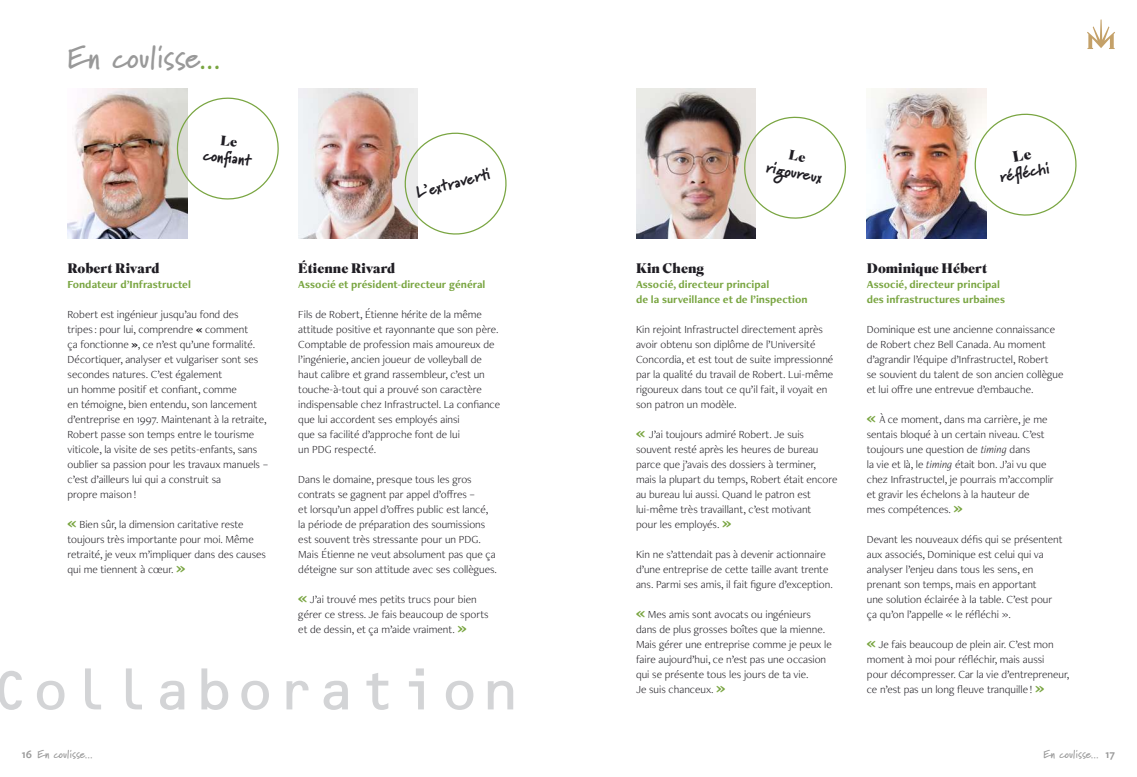
<style>
.page{position:relative;width:1137px;height:777px;background:#fff}
.page>*{position:absolute;margin:0;border:0;box-sizing:border-box;transform-origin:0 0}
.t1{font:56.25px "OCRB Std";color:#d3d4d6}
.t2{font:700 31.25px "Marydale";letter-spacing:-.01em;color:#999}
.t3{font:900 16.25px "Marydale";color:#201e24}
.t4{font:900 13.75px "Superior Title";color:#201e24}
.t5{font:300 11.25px/15px "Freight Neo Pro";color:#201e24}
.t6{font:700 11.25px/15px "Freight Neo Pro";color:#79a541}
.t7{font:700 11.25px "Marydale";letter-spacing:-.01em;color:#999}
.s1{color:#79a541}
.s2{font-weight:900;font-size:16.25px;color:#79a541}
.s3{font-weight:900}
.s4{font-style:italic}
.s5{font-family:"Ideal Sans";font-weight:500}
</style>
<div class="page">
<img style="left:68px;top:89px;width:119px;height:150px">
<img style="left:298px;top:89px;width:120px;height:150px">
<img style="left:636px;top:89px;width:119px;height:150px">
<img style="left:866px;top:89px;width:120px;height:150px">
<svg style="left:399px;top:127px;width:108px;height:112px"></svg>
<svg style="left:1087px;top:19px;width:27px;height:30px"></svg>
<svg style="left:175px;top:95px;width:104px;height:105px"></svg>
<svg style="left:739px;top:112px;width:107px;height:109px"></svg>
<svg style="left:970px;top:109px;width:107px;height:111px"></svg>
<h2 class="t2" style="left:68px;top:38px;width:155px">En coulisse<span class="s1">...</span></h2>
<h3 class="t3" style="left:204px;top:145px;width:49px;rotate:6deg">confi ant</h3>
<h3 class="t3" style="left:414px;top:183px;width:75px;rotate:-15deg">L’extraverti</h3>
<p class="t4" style="left:298px;top:259px;width:98px">Étienne Rivard</p>
<p class="t6" style="left:298px;top:276px;width:189px">Associé et président-directeur général</p>
<p class="t5" style="left:298px;top:306px;width:203px">Fils de Robert, Étienne hérite de la même attitude positive et rayonnante que son père.<br>Comptable de profession mais amoureux de l’ingénierie, ancien joueur de volleyball de haut calibre et grand rassembleur, c’est un touche-à-tout qui a prouvé son caractère indispensable chez Infrastructel. La confiance que lui accordent ses employés ainsi<br>que sa facilité d’approche font de lui<br>un PDG respecté.</p>
<p class="t5" style="left:298px;top:471px;width:200px">Dans le domaine, presque tous les gros contrats se gagnent par appel d’offres –<br>et lorsqu’un appel d’offres public est lancé, la période de préparation des soumissions est souvent très stressante pour un PDG.<br>Mais Étienne ne veut absolument pas que ça déteigne sur son attitude avec ses collègues.</p>
<p class="t5" style="left:298px;top:591px;width:192px"><span class="s2">«</span> J’ai trouvé mes petits trucs pour bien gérer ce stress. Je fais beaucoup de sports et de dessin, et ça m’aide vraiment. <span class="s2">»</span></p>
<h1 class="t1" style="left:-11px;top:659px;width:533px">Collaboration</h1>
<p class="t4" style="left:68px;top:259px;width:93px">Robert Rivard</p>
<p class="t6" style="left:68px;top:276px;width:125px">Fondateur d’Infrastructel</p>
<p class="t5" style="left:68px;top:306px;width:202px">Robert est ingénieur jusqu’au fond des<br>tripes : pour lui, comprendre <span class="s3">«</span> comment<br>ça fonctionne <span class="s3">»</span>, ce n’est qu’une formalité.<br>Décortiquer, analyser et vulgariser sont ses secondes natures. C’est également<br>un homme positif et confiant, comme<br>en témoigne, bien entendu, son lancement d’entreprise en 1997. Maintenant à la retraite, Robert passe son temps entre le tourisme viticole, la visite de ses petits-enfants, sans oublier sa passion pour les travaux manuels – c’est d’ailleurs lui qui a construit sa<br>propre maison !</p>
<p class="t5" style="left:68px;top:516px;width:200px"><span class="s2">«</span> Bien sûr, la dimension caritative reste toujours très importante pour moi. Même retraité, je veux m’impliquer dans des causes qui me tiennent à cœur. <span class="s2">»</span></p>
<h3 class="t3" style="left:768px;top:157px;width:58px;rotate:11deg">rigoureux</h3>
<h3 class="t3" style="left:998px;top:167px;width:52px;rotate:-10deg">réfl échi</h3>
<p class="t4" style="left:636px;top:259px;width:70px">Kin Cheng</p>
<p class="t6" style="left:636px;top:276px;width:173px">Associé, directeur principal<br>de la surveillance et de l’inspection</p>
<p class="t5" style="left:636px;top:321px;width:199px">Kin rejoint Infrastructel directement après avoir obtenu son diplôme de l’Université Concordia, et est tout de suite impressionné par la qualité du travail de Robert. Lui-même rigoureux dans tout ce qu’il fait, il voyait en son patron un modèle.</p>
<p class="t5" style="left:636px;top:426px;width:203px"><span class="s2">«</span> J’ai toujours admiré Robert. Je suis souvent resté après les heures de bureau parce que j’avais des dossiers à terminer, mais la plupart du temps, Robert était encore au bureau lui aussi. Quand le patron est lui-même très travaillant, c’est motivant<br>pour les employés. <span class="s2">»</span></p>
<p class="t5" style="left:636px;top:546px;width:198px">Kin ne s’attendait pas à devenir actionnaire d’une entreprise de cette taille avant trente ans. Parmi ses amis, il fait figure d’exception.</p>
<p class="t5" style="left:636px;top:606px;width:197px"><span class="s2">«</span> Mes amis sont avocats ou ingénieurs dans de plus grosses boîtes que la mienne.<br>Mais gérer une entreprise comme je peux le faire aujourd’hui, ce n’est pas une occasion qui se présente tous les jours de ta vie.<br>Je suis chanceux. <span class="s2">»</span></p>
<p class="t4" style="left:866px;top:259px;width:122px">Dominique Hébert</p>
<p class="t6" style="left:866px;top:276px;width:140px">Associé, directeur principal des infrastructures urbaines</p>
<p class="t5" style="left:866px;top:321px;width:198px">Dominique est une ancienne connaissance de Robert chez Bell Canada. Au moment d’agrandir l’équipe d’Infrastructel, Robert<br>se souvient du talent de son ancien collègue et lui offre une entrevue d’embauche.</p>
<p class="t5" style="left:866px;top:411px;width:188px"><span class="s2">«</span> À ce moment, dans ma carrière, je me sentais bloqué à un certain niveau. C’est toujours une question de <span class="s4">timing</span> dans<br>la vie et là, le <span class="s4">timing</span> était bon. J’ai vu que chez Infrastructel, je pourrais m’accomplir et gravir les échelons à la hauteur de<br>mes compétences. <span class="s2">»</span></p>
<p class="t5" style="left:866px;top:531px;width:197px">Devant les nouveaux défis qui se présentent aux associés, Dominique est celui qui va analyser l’enjeu dans tous les sens, en prenant son temps, mais en apportant<br>une solution éclairée à la table. C’est pour ça qu’on l’appelle « le réfléchi ».</p>
<p class="t5" style="left:866px;top:636px;width:204px"><span class="s2">«</span> Je fais beaucoup de plein air. C’est mon moment à moi pour réfléchir, mais aussi<br>pour décompresser. Car la vie d’entrepreneur, ce n’est pas un long fleuve tranquille ! <span class="s2">»</span></p>
<p class="t7" style="left:22px;top:747px;width:72px"><span class="s5">16</span> En coulisse...</p>
<p class="t7" style="left:1043px;top:747px;width:73px">En coulisse... <span class="s5">17</span></p>
</div>
